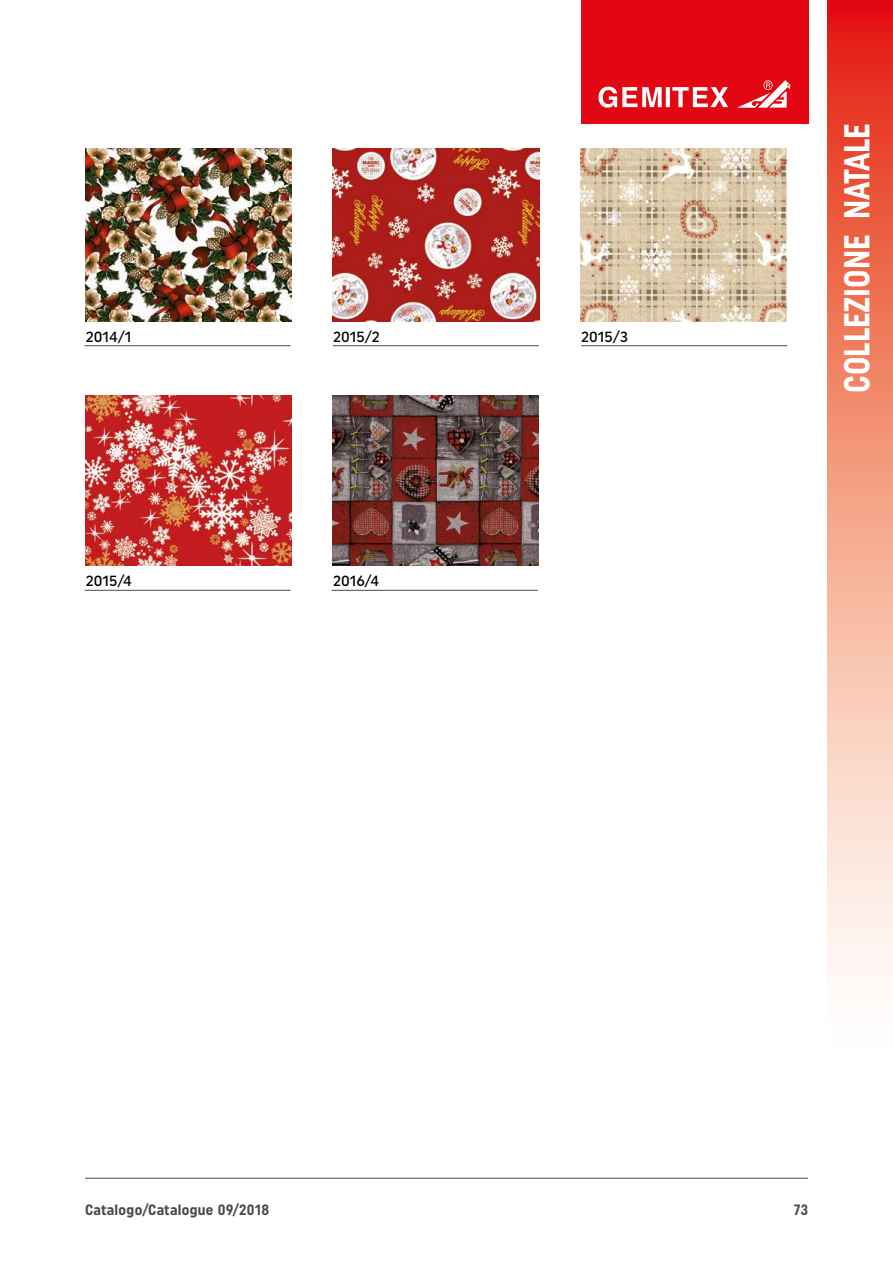
<style>
.page{position:relative;width:893px;height:1263px;background:#fff}
.page>*{position:absolute;margin:0;border:0;box-sizing:border-box;transform-origin:0 0}
.t1{font:700 36px "Uniform Condensed";color:#fff;scale:.9 1}
.t2{font:700 15px "Uniform Condensed";letter-spacing:.02em;color:#4a4a49}
.t3{font:500 14.7px "Uniform";color:#000}
</style>
<div class="page">
<svg style="left:828px;top:0;width:65px;height:972px;background:#f29682"></svg>
<img style="left:85px;top:396px;width:206px;height:170px">
<img style="left:332px;top:396px;width:207px;height:170px">
<img style="left:85px;top:149px;width:206px;height:172px">
<img style="left:333px;top:149px;width:206px;height:172px">
<img style="left:580px;top:149px;width:207px;height:172px">
<hr style="left:85px;top:345px;width:206px;height:1px;background:#4a4a49">
<hr style="left:85px;top:590px;width:206px;height:1px;background:#4a4a49">
<hr style="left:332px;top:590px;width:206px;height:1px;background:#4a4a49">
<hr style="left:333px;top:345px;width:206px;height:1px;background:#4a4a49">
<hr style="left:581px;top:345px;width:206px;height:1px;background:#4a4a49">
<div style="left:581px;top:0;width:227px;height:123px;background:#e30613"></div>
<svg style="left:598px;top:87px;width:64px;height:21px"></svg>
<svg style="left:666px;top:87px;width:4px;height:20px"></svg>
<svg style="left:672px;top:87px;width:56px;height:20px"></svg>
<svg style="left:737px;top:80px;width:53px;height:28px"></svg>
<hr style="left:85px;top:1178px;width:723px;height:1px;background:#4a4a49">
<p class="t3" style="left:86px;top:328px;width:47px">2014/1</p>
<p class="t3" style="left:86px;top:572px;width:48px">2015/4</p>
<p class="t3" style="left:333px;top:328px;width:48px">2015/2</p>
<p class="t3" style="left:581px;top:328px;width:48px">2015/3</p>
<p class="t3" style="left:333px;top:572px;width:48px">2016/4</p>
<h1 class="t1" style="left:835px;top:393px;width:301px;rotate:-90deg">COLLEZIONE NATALE</h1>
<p class="t2" style="left:85px;top:1201px;width:186px">Catalogo/Catalogue 09/2018</p>
<p class="t2" style="left:794px;top:1201px;width:16px">73</p>
</div>
